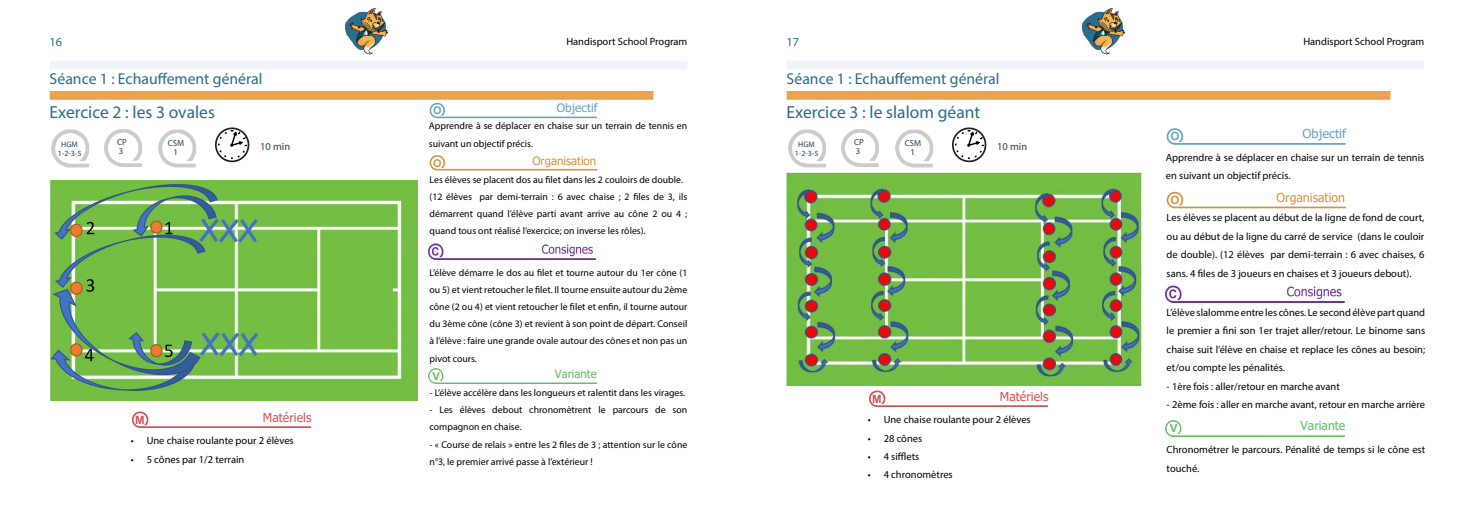
<style>
.page{position:relative;width:1474px;height:521px;background:#fff}
.page>*{position:absolute;margin:0;border:0;box-sizing:border-box;transform-origin:0 0}
.t1{font:17.5px "Myriad Pro";color:#296a8e}
.t2{font:15.75px "Myriad Pro";color:#296a8e}
.t3{font:12.34px "Tahoma";color:#d15557}
.t4{font:12.34px "Tahoma";color:#d19542}
.t5{font:12.34px "Tahoma";color:#66a3c6;scale:1.04 1}
.t6{font:12.34px "Tahoma";color:#62bd66}
.t7{font:12.25px "Myriad Pro";color:#296a8e}
.t8{font:11.46px "Tahoma";color:#d19542}
.t9{font:11.46px "Tahoma";color:#66a3c6;scale:1.04 1}
.t10{font:11.46px "Tahoma";color:#62bd66}
.t11{font:700 11.38px "Arial";color:#d15557}
.t12{font:700 11.38px "Arial";color:#66a3c6}
.t13{font:700 11.38px "Arial";color:#d19542}
.t14{font:700 11.38px "Arial";color:#62bd66;scale:1.04 1}
.t15{font:700 10.59px "Arial";color:#66a3c6}
.t16{font:700 10.59px "Arial";color:#d19542}
.t17{font:700 10.59px "Arial";color:#62bd66;scale:1.04 1}
.t18{font:10.5px/18.4px "Myriad Pro";color:#000}
.t19{font:10.5px "Myriad Pro";color:#293e4d}
.t20{font:9.8px/17.2px "Myriad Pro";color:#000}
.t21{font:8.75px/9.1px "Myriad Pro";color:#293e4d}
.t22{font:7.88px/8.9px "Myriad Pro";color:#293e4d;text-align:center}
</style>
<div class="page">
<img style="left:346px;top:8px;width:42px;height:47px">
<img style="left:1082px;top:8px;width:43px;height:47px">
<div style="left:50px;top:61px;width:637px;height:8px;background:#f0f4f8"></div>
<div style="left:786px;top:61px;width:638px;height:8px;background:#f0f4f8"></div>
<svg style="left:51px;top:130px;width:38px;height:37px"></svg>
<img style="left:51px;top:181px;width:366px;height:220px">
<svg style="left:429px;top:103px;width:168px;height:15px"></svg>
<svg style="left:429px;top:155px;width:168px;height:15px"></svg>
<svg style="left:132px;top:411px;width:179px;height:17px"></svg>
<div style="left:50px;top:91px;width:603px;height:9px;background:#eda34c"></div>
<svg style="left:215px;top:127px;width:35px;height:36px"></svg>
<svg style="left:158px;top:130px;width:38px;height:37px"></svg>
<svg style="left:104px;top:129px;width:38px;height:38px"></svg>
<img style="left:429px;top:243px;width:167px;height:16px">
<img style="left:429px;top:368px;width:167px;height:15px">
<svg style="left:788px;top:130px;width:38px;height:37px"></svg>
<img style="left:785px;top:172px;width:358px;height:214px">
<svg style="left:1166px;top:128px;width:179px;height:17px"></svg>
<svg style="left:1166px;top:192px;width:179px;height:16px"></svg>
<svg style="left:868px;top:390px;width:180px;height:17px"></svg>
<div style="left:786px;top:91px;width:604px;height:9px;background:#eda34c"></div>
<svg style="left:952px;top:127px;width:35px;height:36px"></svg>
<svg style="left:895px;top:130px;width:38px;height:37px"></svg>
<svg style="left:841px;top:129px;width:38px;height:38px"></svg>
<img style="left:1165px;top:285px;width:180px;height:17px">
<img style="left:1165px;top:420px;width:179px;height:16px">
<p class="t7" style="left:50px;top:35px;width:14px">16</p>
<p class="t18" style="left:566px;top:32px;width:122px">Handisport School Program</p>
<p class="t7" style="left:786px;top:35px;width:14px">17</p>
<p class="t18" style="left:1303px;top:32px;width:122px">Handisport School Program</p>
<h2 class="t2" style="left:50px;top:69px;width:214px">Séance 1 : Echauffement général</h2>
<h1 class="t1" style="left:50px;top:101px;width:167px">Exercice 2 : les 3 ovales</h1>
<p class="t19" style="left:260px;top:140px;width:32px">10 min</p>
<p class="t21" style="left:117px;top:138px;width:11px">CP<br>3</p>
<p class="t21" style="left:168px;top:138px;width:18px;text-align:center">CSM<br>1</p>
<p class="t22" style="left:58px;top:139px;width:25px">HGM<br>1-2-3-5</p>
<p class="t15" style="left:433px;top:103px;width:10px">O</p>
<p class="t9" style="left:556px;top:100px;width:41px">Objectif</p>
<p class="t20" style="left:429px;top:117px;width:260px">Apprendre à se déplacer en chaise sur un terrain de tennis en suivant un objectif précis.</p>
<p class="t16" style="left:433px;top:155px;width:10px">O</p>
<p class="t8" style="left:532px;top:153px;width:65px">Organisation</p>
<p class="t20" style="left:429px;top:171px;width:259px">Les élèves se placent dos au filet dans les 2 couloirs de double. (12 élèves par demi-terrain : 6 avec chaise ; 2 files de 3, ils démarrent quand l’élève parti avant arrive au cône 2 ou 4 ; quand tous ont réalisé l’exercice; on inverse les rôles).</p>
<h2 class="t2" style="left:786px;top:69px;width:214px">Séance 1 : Echauffement général</h2>
<h1 class="t1" style="left:786px;top:101px;width:195px">Exercice 3 : le slalom géant</h1>
<p class="t19" style="left:997px;top:140px;width:32px">10 min</p>
<p class="t21" style="left:854px;top:138px;width:11px">CP<br>3</p>
<p class="t21" style="left:904px;top:138px;width:18px;text-align:center">CSM<br>1</p>
<p class="t22" style="left:795px;top:139px;width:25px">HGM<br>1-2-3-5</p>
<p class="t11" style="left:135px;top:412px;width:11px">M</p>
<p class="t3" style="left:263px;top:409px;width:50px">Matériels</p>
<p class="t18" style="left:131px;top:431px;width:164px">• Une chaise roulante pour 2 élèves</p>
<p class="t18" style="left:131px;top:450px;width:115px">• 5 cônes par 1/2 terrain</p>
<p class="t20" style="left:429px;top:264px;width:259px;text-align:justify">L’élève démarre le dos au filet et tourne autour du 1er cône (1 ou 5) et vient retoucher le filet. Il tourne ensuite autour du 2ème cône (2 ou 4) et vient retoucher le filet et enfin, il tourne autour du 3ème cône (cône 3) et revient à son point de départ. Conseil à l’élève : faire une grande ovale autour des cônes et non pas un pivot cours.</p>
<p class="t20" style="left:429px;top:384px;width:257px">- L’élève accélère dans les longueurs et ralentit dans les virages.</p>
<p class="t20" style="left:429px;top:401px;width:259px">- Les élèves debout chronomètrent le parcours de son compagnon en chaise.</p>
<p class="t20" style="left:429px;top:435px;width:259px">- « Course de relais » entre les 2 files de 3 ; attention sur le cône n°3, le premier arrivé passe à l’extérieur !</p>
<p class="t17" style="left:432px;top:368px;width:9px">V</p>
<p class="t10" style="left:555px;top:366px;width:43px">Variante</p>
<p class="t11" style="left:872px;top:391px;width:11px">M</p>
<p class="t3" style="left:999px;top:388px;width:50px">Matériels</p>
<p class="t18" style="left:868px;top:410px;width:164px">• Une chaise roulante pour 2 élèves</p>
<p class="t18" style="left:868px;top:429px;width:56px">• 28 cônes</p>
<p class="t18" style="left:868px;top:447px;width:53px">• 4 sifflets</p>
<p class="t18" style="left:868px;top:465px;width:86px">• 4 chronomètres</p>
<p class="t12" style="left:1170px;top:128px;width:11px">O</p>
<p class="t5" style="left:1302px;top:126px;width:44px">Objectif</p>
<p class="t18" style="left:1165px;top:148px;width:260px">Apprendre à se déplacer en chaise sur un terrain de tennis en suivant un objectif précis.</p>
<p class="t13" style="left:1170px;top:192px;width:11px">O</p>
<p class="t4" style="left:1276px;top:189px;width:70px">Organisation</p>
<p class="t18" style="left:1166px;top:209px;width:259px;text-align:justify">Les élèves se placent au début de la ligne de fond de court, ou au début de la ligne du carré de service (dans le couloir de double). (12 élèves par demi-terrain : 6 avec chaises, 6 sans. 4 files de 3 joueurs en chaises et 3 joueurs debout).</p>
<p class="t18" style="left:1166px;top:303px;width:260px;text-align:justify">L’élève slalomme entre les cônes. Le second élève part quand le premier a fini son 1er trajet aller/retour. Le binome sans chaise suit l’élève en chaise et replace les cônes au besoin; et/ou compte les pénalités.</p>
<p class="t18" style="left:1166px;top:377px;width:175px">- 1ère fois : aller/retour en marche avant</p>
<p class="t18" style="left:1166px;top:395px;width:260px">- 2ème fois : aller en marche avant, retour en marche arrière</p>
<p class="t18" style="left:1166px;top:440px;width:260px">Chronométrer le parcours. Pénalité de temps si le cône est touché.</p>
<p class="t14" style="left:1169px;top:420px;width:9px">V</p>
<p class="t6" style="left:1300px;top:417px;width:46px">Variante</p>
</div>
